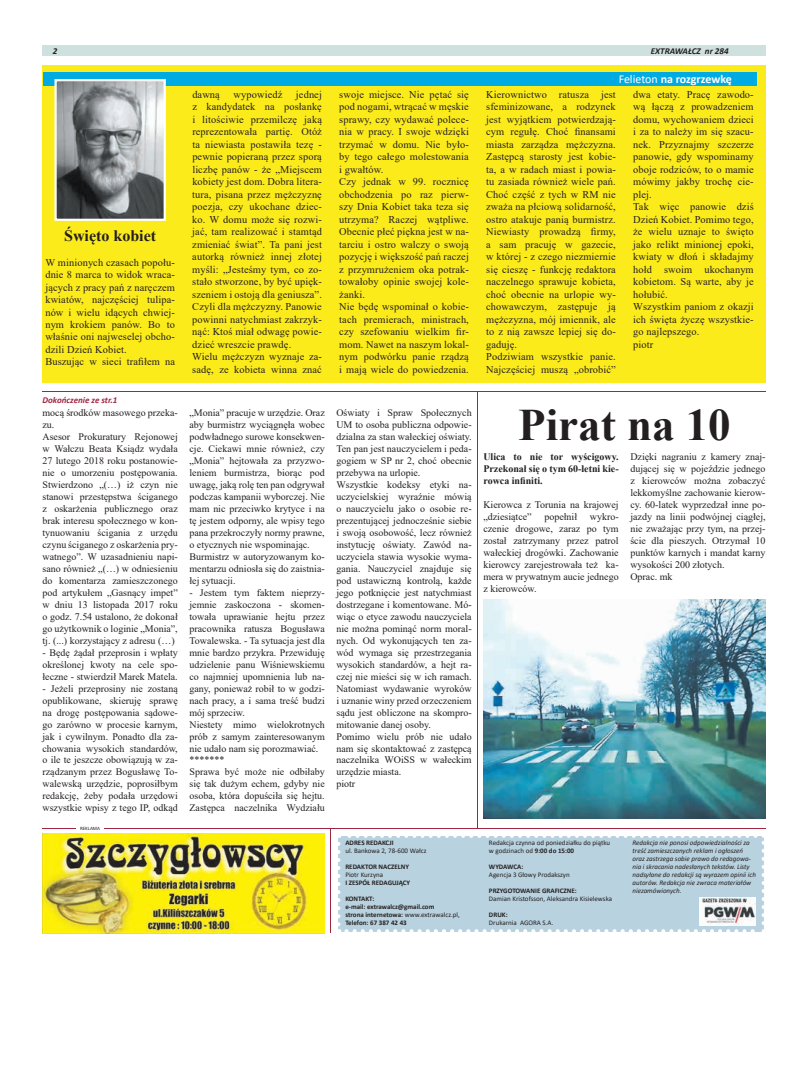
<style>
.page{position:relative;width:794px;height:1092px;background:#fff}
.page>*{position:absolute;margin:0;border:0;box-sizing:border-box;transform-origin:0 0}
.t1{font:700 45px "Times New Roman";color:#231f20}
.t2{font:700 16px "Times New Roman";color:#231f20}
.t3{font:700 12px "Calibri";letter-spacing:-.005em;color:#fff}
.t4{font:10.4px/12.5px "Times New Roman";letter-spacing:.01em;color:#231f20}
.t5{font:10px/12px "Times New Roman";color:#231f20}
.t6{font:700 10px/12px "Times New Roman";color:#231f20;text-align:justify}
.t7{font:italic 700 9px "Calibri";color:#a02540}
.t8{font:italic 700 9px "Calibri";color:#231f20}
.t9{font:italic 7px/8px "Calibri";color:#231f20}
.t10{font:7px/8px "Calibri";color:#231f20}
.t11{font:700 7px/8px "Calibri";color:#231f20}
.t12{font:5px "Calibri";color:#231f20}
.s1{font-weight:400}
.s2{font-weight:700}
</style>
<div class="page">
<div style="left:43px;top:45px;width:722px;height:11px;background:#cfe1df"></div>
<div style="left:43px;top:65px;width:722px;height:317px;background:#fceb1b"></div>
<div style="left:43px;top:72px;width:713px;height:14px;background:#00aae3"></div>
<hr style="left:330px;top:828px;width:1px;height:105px;background:#a02540">
<img style="left:43px;top:833px;width:282px;height:100px">
<div style="left:338px;top:835px;width:425px;height:96px;background:#b9d2df"></div>
<svg style="left:338px;top:843px;width:2px;height:88px"></svg>
<svg style="left:346px;top:929px;width:418px;height:3px"></svg>
<svg style="left:761px;top:835px;width:3px;height:88px"></svg>
<svg style="left:338px;top:835px;width:417px;height:2px"></svg>
<hr style="left:43px;top:828px;width:722px;height:1px;background:#a02540">
<hr style="left:77px;top:826px;width:27px;height:4px;background:#fff">
<img style="left:57px;top:82px;width:106px;height:136px">
<div style="left:54px;top:79px;width:112px;height:142px;border:2px solid #fff"></div>
<hr style="left:43px;top:391px;width:722px;height:1px;background:#a02540">
<img style="left:699px;top:897px;width:56px;height:28px">
<img style="left:483px;top:599px;width:282px;height:219px">
<hr style="left:477px;top:391px;width:1px;height:437px;background:#a02540">
<p class="t8" style="left:53px;top:44px;width:6px">2</p>
<p class="t8" style="left:651px;top:44px;width:79px">EXTRAWAŁCZ nr 284</p>
<p class="t3" style="left:618px;top:70px;width:115px"><span class="s1">Felieton</span> na rozgrzewkę</p>
<h2 class="t2" style="left:64px;top:224px;width:94px">Święto kobiet</h2>
<p class="t4" style="left:45px;top:255px;width:131px">W minionych czasach popołu&shy;dnie 8 marca to widok wraca&shy;jących z pracy pań z naręczem kwiatów, najczęściej tulipa&shy;nów i wielu idących chwiej&shy;nym krokiem panów. Bo to właśnie oni najweselej obcho&shy;dzili Dzień Kobiet.<br>Buszując w sieci trafiłem na</p>
<p class="t7" style="left:43px;top:393px;width:76px">Dokończenie ze str.1</p>
<p class="t5" style="left:43px;top:406px;width:137px">mocą środków masowego przeka&shy;zu.<br>Asesor Prokuratury Rejonowej w Wałczu Beata Ksiądz wydała<br>27 lutego 2018 roku postanowie&shy;nie o umorzeniu postępowania.<br>Stwierdzono „(…) iż czyn nie stanowi przestępstwa ściganego z oskarżenia publicznego oraz brak interesu społecznego w kon&shy;tynuowaniu ścigania z urzędu czynu ściganego z oskarżenia pry&shy;watnego”. W uzasadnieniu napi&shy;sano również „(…) w odniesieniu do komentarza zamieszczonego pod artykułem „Gasnący impet” w dniu 13 listopada 2017 roku o godz. 7.54 ustalono, że dokonał go użytkownik o loginie „Monia”, tj. (...) korzystający z adresu (…)</p>
<p class="t5" style="left:43px;top:646px;width:137px;text-align:justify">- Będę żądał przeprosin i wpłaty określonej kwoty na cele spo&shy;łeczne - stwierdził Marek Matela.</p>
<p class="t5" style="left:43px;top:682px;width:137px;text-align:justify">- Jeżeli przeprosiny nie zostaną opublikowane, skieruję sprawę na drogę postępowania sądowe&shy;go zarówno w procesie karnym, jak i cywilnym. Ponadto dla za&shy;chowania wysokich standardów, o ile te jeszcze obowiązują w za&shy;rządzanym przez Bogusławę To&shy;walewską urzędzie, poprosiłbym redakcję, żeby podała urzędowi wszystkie wpisy z tego IP, odkąd</p>
<p class="t12" style="left:80px;top:824px;width:21px">REKLAMA</p>
<p class="t4" style="left:192px;top:88px;width:131px;text-indent:104px">jednej z kandydatek na posłankę i litościwie przemilczę jaką reprezentowała partię. Otóż ta niewiasta postawiła tezę - pewnie popieraną przez sporą liczbę panów - że „Miejscem kobiety jest dom. Dobra litera&shy;tura, pisana przez mężczyznę poezja, czy ukochane dziec&shy;ko. W domu może się rozwi&shy;jać, tam realizować i stamtąd zmieniać świat”. Ta pani jest autorką również innej złotej myśli: „Jesteśmy tym, co zo&shy;stało stworzone, by być upięk&shy;szeniem i ostoją dla geniusza”.<br>Czyli dla mężczyzny. Panowie powinni natychmiast zakrzyk&shy;nąć: Ktoś miał odwagę powie&shy;dzieć wreszcie prawdę.<br>Wielu mężczyzn wyznaje za&shy;sadę, ze kobieta winna znać</p>
<p class="t4" style="left:339px;top:88px;width:131px">swoje miejsce. Nie pętać się pod nogami, wtrącać w męskie sprawy, czy wydawać polece&shy;nia w pracy. I swoje wdzięki trzymać w domu. Nie było&shy;by tego całego molestowania i gwałtów.<br>Czy jednak w 99. rocznicę obchodzenia po raz pierw&shy;szy Dnia Kobiet taka teza się utrzyma? Raczej wątpliwe.<br>Obecnie płeć piękna jest w na&shy;tarciu i ostro walczy o swoją pozycję i większość pań raczej z przymrużeniem oka potrak&shy;towałoby opinie swojej kole&shy;żanki.<br>Nie będę wspominał o kobie&shy;tach premierach, ministrach, czy szefowaniu wielkim fir&shy;mom. Nawet na naszym lokal&shy;nym podwórku panie rządzą i mają wiele do powiedzenia.</p>
<p class="t4" style="left:192px;top:88px;width:29px">dawną</p>
<p class="t4" style="left:233px;top:88px;width:50px">wypowiedź</p>
<p class="t4" style="left:486px;top:88px;width:131px">Kierownictwo ratusza jest sfeminizowane, a rodzynek jest wyjątkiem potwierdzają&shy;cym regułę. Choć finansami miasta zarządza mężczyzna.<br>Zastępcą starosty jest kobie&shy;ta, a w radach miast i powia&shy;tu zasiada również wiele pań.<br>Choć część z tych w RM nie zważa na płciową solidarność, ostro atakuje panią burmistrz.<br>Niewiasty prowadzą firmy, a sam pracuję w gazecie, w której - z czego niezmiernie się cieszę - funkcję redaktora naczelnego sprawuje kobieta, choć obecnie na urlopie wy&shy;chowawczym, zastępuje ją mężczyzna, mój imiennik, ale to z nią zawsze lepiej się do&shy;gaduję.<br>Podziwiam wszystkie panie.<br>Najczęściej muszą „obrobić”</p>
<p class="t4" style="left:633px;top:88px;width:122px">dwa etaty. Pracę zawodo&shy;wą łączą z prowadzeniem domu, wychowaniem dzieci i za to należy im się szacu&shy;nek. Przyznajmy szczerze panowie, gdy wspominamy oboje rodziców, to o mamie mówimy jakby trochę cie&shy;plej.<br>Tak więc panowie dziś<br>Dzień Kobiet. Pomimo tego, że wielu uznaje to święto jako relikt minionej epoki, kwiaty w dłoń i składajmy hołd swoim ukochanym kobietom. Są warte, aby je hołubić.<br>Wszystkim paniom z okazji ich święta życzę wszystkie&shy;go najlepszego.<br>piotr</p>
<p class="t5" style="left:189px;top:406px;width:137px">„Monia” pracuje w urzędzie. Oraz aby burmistrz wyciągnęła wobec podwładnego surowe konsekwen&shy;cje. Ciekawi mnie również, czy „Monia” hejtowała za przyzwo&shy;leniem burmistrza, biorąc pod uwagę, jaką rolę ten pan odgrywał podczas kampanii wyborczej. Nie mam nic przeciwko krytyce i na tę jestem odporny, ale wpisy tego pana przekroczyły normy prawne, o etycznych nie wspominając.<br>Burmistrz w autoryzowanym ko&shy;mentarzu odniosła się do zaistnia&shy;łej sytuacji.</p>
<p class="t5" style="left:189px;top:586px;width:137px">- Jestem tym faktem nieprzy&shy;jemnie zaskoczona - skomen&shy;towała uprawianie hejtu przez pracownika ratusza Bogusława<br>Towalewska. - Ta sytuacja jest dla mnie bardzo przykra. Przewiduję udzielenie panu Wiśniewskiemu co najmniej upomnienia lub na&shy;gany, ponieważ robił to w godzi&shy;nach pracy, a i sama treść budzi mój sprzeciw.<br>Niestety mimo wielokrotnych prób z samym zainteresowanym nie udało nam się porozmawiać. *******<br>Sprawa być może nie odbiłaby się tak dużym echem, gdyby nie osoba, która dopuściła się hejtu.<br>Zastępca naczelnika Wydziału</p>
<p class="t5" style="left:336px;top:406px;width:137px">Oświaty i Spraw Społecznych<br>UM to osoba publiczna odpowie&shy;dzialna za stan wałeckiej oświaty.<br>Ten pan jest nauczycielem i peda&shy;gogiem w SP nr 2, choć obecnie przebywa na urlopie.<br>Wszystkie kodeksy etyki na&shy;uczycielskiej wyraźnie mówią o nauczycielu jako o osobie re&shy;prezentującej jednocześnie siebie i swoją osobowość, lecz również instytucję oświaty. Zawód na&shy;uczyciela stawia wysokie wyma&shy;gania. Nauczyciel znajduje się pod ustawiczną kontrolą, każde jego potknięcie jest natychmiast dostrzegane i komentowane. Mó&shy;wiąc o etyce zawodu nauczyciela nie można pominąć norm moral&shy;nych. Od wykonujących ten za&shy;wód wymaga się przestrzegania wysokich standardów, a hejt ra&shy;czej nie mieści się w ich ramach.<br>Natomiast wydawanie wyroków i uznanie winy przed orzeczeniem sądu jest obliczone na skompro&shy;mitowanie danej osoby.<br>Pomimo wielu prób nie udało nam się skontaktować z zastępcą naczelnika WOiSS w wałeckim urzędzie miasta.<br>piotr</p>
<h1 class="t1" style="left:518px;top:392px;width:214px">Pirat na 10</h1>
<p class="t6" style="left:483px;top:450px;width:137px">Ulica to nie tor wyścigowy.<br>Przekonał się o tym 60-letni kie&shy;rowca infiniti.</p>
<p class="t5" style="left:483px;top:498px;width:137px">Kierowca z Torunia na krajowej „dziesiątce”</p>
<p class="t5" style="left:630px;top:450px;width:137px">Dzięki nagraniu z kamery znaj&shy;dującej się w pojeździe jednego z kierowców można zobaczyć lekkomyślne zachowanie kierow&shy;cy. 60-latek wyprzedzał inne po&shy;jazdy na linii podwójnej ciągłej, nie zważając przy tym, na przej&shy;ście dla pieszych. Otrzymał 10 punktów karnych i mandat karny wysokości 200 złotych.<br>Oprac. mk</p>
<p class="t5" style="left:483px;top:510px;width:137px;text-align:justify;text-indent:106px">wykro&shy;czenie drogowe, zaraz po tym został zatrzymany przez patrol wałeckiej drogówki. Zachowanie kierowcy zarejestrowała też ka&shy;mera w prywatnym aucie jednego z kierowców.</p>
<p class="t5" style="left:544px;top:510px;width:34px">popełnił</p>
<p class="t11" style="left:345px;top:838px;width:50px">ADRES REDAKCJI</p>
<p class="t10" style="left:345px;top:846px;width:83px">ul. Bankowa 2, 78-600 Wałcz</p>
<p class="t11" style="left:345px;top:862px;width:65px">REDAKTOR NACZELNY</p>
<p class="t10" style="left:345px;top:870px;width:39px">Piotr Kurzyna</p>
<p class="t11" style="left:345px;top:878px;width:66px">I ZESPÓŁ REDAGUJĄCY</p>
<p class="t11" style="left:345px;top:894px;width:116px">KONTAKT:<br>e-mail: extrawalcz@gmail.com<br>strona internetowa: <span class="s1">www.extrawalcz.pl,<br></span>Telefon: 67 387 42 43</p>
<p class="t10" style="left:489px;top:838px;width:123px">Redakcja czynna od poniedziałku do piątku w godzinach od <span class="s2">9:00 do 15:00</span></p>
<p class="t11" style="left:489px;top:862px;width:36px">WYDAWCA:</p>
<p class="t10" style="left:489px;top:870px;width:82px">Agencja 3 Głowy Prodakszyn</p>
<p class="t11" style="left:489px;top:886px;width:89px">PRZYGOTOWANIE GRAFICZNE:</p>
<p class="t10" style="left:489px;top:894px;width:125px">Damian Kristofsson, Aleksandra Kisielewska</p>
<p class="t11" style="left:489px;top:910px;width:20px">DRUK:</p>
<p class="t10" style="left:489px;top:918px;width:66px">Drukarnia AGORA S.A.</p>
<p class="t9" style="left:632px;top:838px;width:125px">Redakcja nie ponosi odpowiedzialności za treść zamieszczanych reklam i ogłoszeń oraz zastrzega sobie prawo do redagowa&shy;nia i skracania nadesłanych tekstów. Listy nadsyłane do redakcji są wyrazem opinii ich autorów. Redakcja nie zwraca materiałów niezamówionych.</p>
</div>
